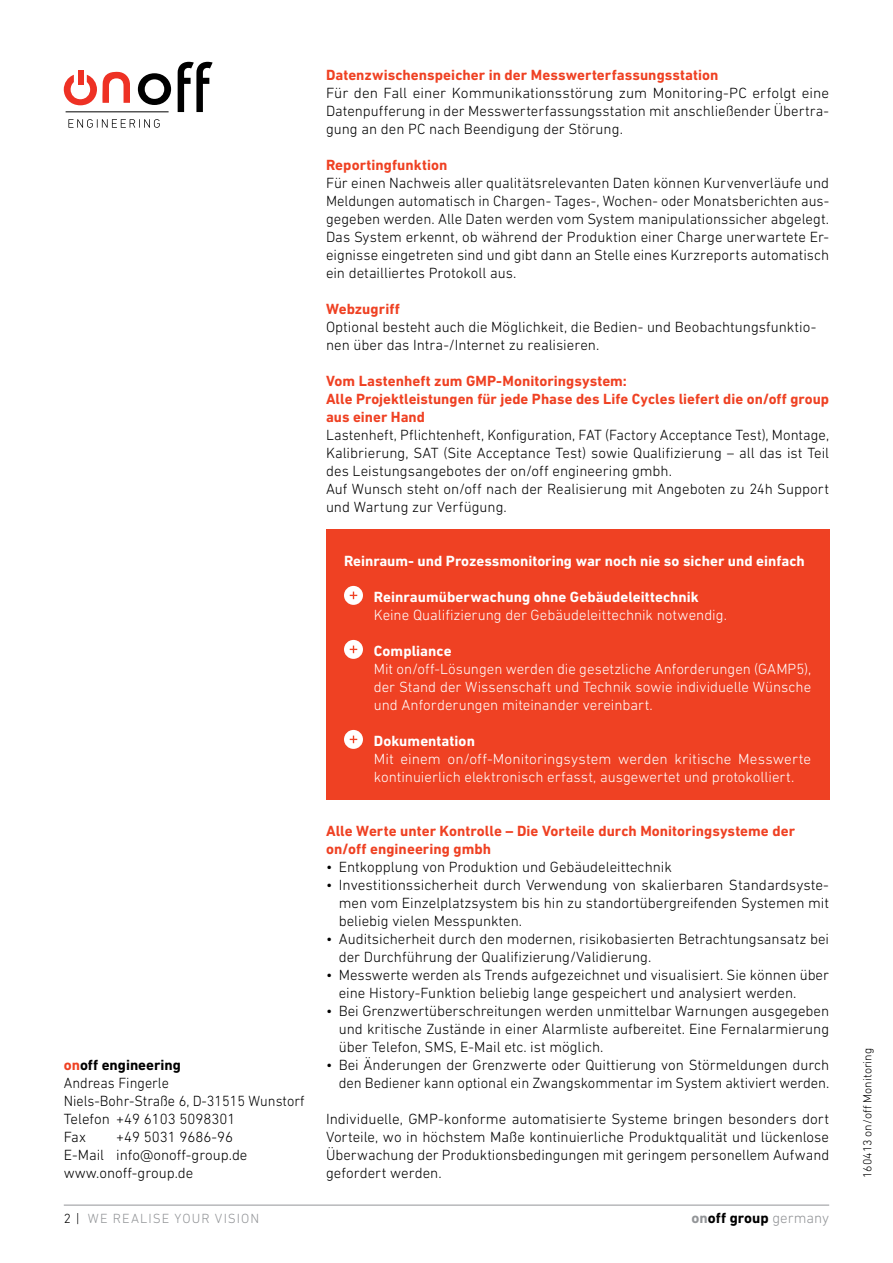
<style>
.page{position:relative;width:893px;height:1263px;background:#fff}
.page>*{position:absolute;margin:0;border:0;box-sizing:border-box;transform-origin:0 0}
.t1{font:300 15px/18px "DIN Next LT Pro";color:#000}
.t2{font:300 15px/18px "DIN Next LT Pro";color:#fff;text-align:justify}
.t3{font:700 15px/18px "DIN Next LT Pro";letter-spacing:.005em;color:#ef4123}
.t4{font:700 15px "DIN Next LT Pro";color:#fff}
.t5{font:300 15px/18px "DIN Next LT Pro";color:#000;scale:.96 1}
.t6{font:700 15px "DIN Next LT Pro";letter-spacing:.005em;color:#000}
.t7{font:300 13.5px "DIN Next LT Pro";letter-spacing:.075em;color:#939598}
.t8{font:300 12px "DIN Next LT Pro";color:#000}
.s1{font-weight:700;color:#ef4123}
.s2{font-weight:700}
.s3{color:#000}
.s4{color:#939598}
.s5{font-weight:300;color:#939598}
</style>
<div class="page">
<div style="left:78px;top:71px;width:5px;height:14px;background:#ee3124"></div>
<svg style="left:178px;top:62px;width:35px;height:50px"></svg>
<svg style="left:64px;top:72px;width:66px;height:33px"></svg>
<svg style="left:138px;top:73px;width:33px;height:32px"></svg>
<hr style="left:66px;top:112px;width:103px;height:1px;background:#000">
<svg style="left:68px;top:119px;width:92px;height:9px"></svg>
<hr style="left:64px;top:1205px;width:765px;height:1px;background:#939598">
<div style="left:326px;top:530px;width:503px;height:270px;background:#ef4123"></div>
<div style="left:344px;top:586px;width:19px;height:19px;background:#fff;border-radius:50%"></div>
<svg style="left:350px;top:592px;width:7px;height:7px"></svg>
<div style="left:344px;top:640px;width:19px;height:19px;background:#fff;border-radius:50%"></div>
<svg style="left:350px;top:646px;width:7px;height:7px"></svg>
<div style="left:344px;top:730px;width:19px;height:19px;background:#fff;border-radius:50%"></div>
<svg style="left:350px;top:736px;width:7px;height:7px"></svg>
<p class="t3" style="left:326px;top:66px;width:394px">Datenzwischenspeicher in der Messwerterfassungsstation</p>
<p class="t1" style="left:326px;top:84px;width:505px;text-align:justify">Für den Fall einer Kommunikationsstörung zum Monitoring-PC erfolgt eine Datenpufferung in der Messwerterfassungsstation mit anschließender Übertra&shy;gung an den PC nach Beendigung der Störung.</p>
<p class="t3" style="left:326px;top:156px;width:123px">Reportingfunktion</p>
<p class="t1" style="left:326px;top:174px;width:505px;text-align:justify">Für einen Nachweis aller qualitätsrelevanten Daten können Kurvenverläufe und Meldungen automatisch in Chargen- Tages-, Wochen- oder Monatsberichten aus&shy;gegeben werden. Alle Daten werden vom System manipulationssicher abgelegt.<br>Das System erkennt, ob während der Produktion einer Charge unerwartete Er&shy;eignisse eingetreten sind und gibt dann an Stelle eines Kurzreports automatisch ein detailliertes Protokoll aus.</p>
<p class="t3" style="left:326px;top:300px;width:75px">Webzugriff</p>
<p class="t1" style="left:326px;top:318px;width:492px">Optional besteht auch die Möglichkeit, die Bedien- und Beobachtungsfunktio&shy;nen über das Intra-/Internet zu realisieren.</p>
<p class="t3" style="left:326px;top:372px;width:505px">Vom Lastenheft zum GMP-Monitoringsystem:<br>Alle Projektleistungen für jede Phase des Life Cycles liefert die on/off group aus einer Hand</p>
<p class="t1" style="left:326px;top:426px;width:505px">Lastenheft, Pflichtenheft, Konfiguration, FAT (Factory Acceptance Test), Montage, Kalibrierung, SAT (Site Acceptance Test) sowie Qualifizierung – all das ist Teil des Leistungsangebotes der on/off engineering gmbh.<br>Auf Wunsch steht on/off nach der Realisierung mit Angeboten zu 24h Support und Wartung zur Verfügung.</p>
<p class="t5" style="left:64px;top:1056px;width:252px"><span class="s1">on</span><span class="s2">off engineering<br></span>Andreas Fingerle<br>Niels-Bohr-Straße 6, D-31515 Wunstorf<br>Telefon +49 6103 5098301<br>Fax</p>
<p class="t1" style="left:64px;top:1128px;width:185px;text-indent:52px">+49 5031 9686-96<br>E-Mail info@onoff-group.de www.onoff-group.de</p>
<p class="t4" style="left:344px;top:552px;width:462px">Reinraum- und Prozessmonitoring war noch nie so sicher und einfach</p>
<p class="t4" style="left:374px;top:588px;width:327px">Reinraumüberwachung ohne Gebäudeleittechnik</p>
<p class="t2" style="left:374px;top:606px;width:355px">Keine Qualifizierung der Gebäudeleittechnik notwendig.</p>
<p class="t4" style="left:374px;top:642px;width:79px">Compliance</p>
<p class="t2" style="left:374px;top:660px;width:439px">Mit on/off-Lösungen werden die gesetzliche Anforderungen (GAMP5), der Stand der Wissenschaft und Technik sowie individuelle Wünsche und Anforderungen miteinander vereinbart.</p>
<p class="t4" style="left:374px;top:732px;width:103px">Dokumentation</p>
<p class="t2" style="left:374px;top:750px;width:439px">Mit einem on/off-Monitoringsystem werden kritische Messwerte kontinuierlich elektronisch erfasst, ausgewertet und protokolliert.</p>
<p class="t3" style="left:326px;top:822px;width:471px">Alle Werte unter Kontrolle – Die Vorteile durch Monitoringsysteme der on/off engineering gmbh</p>
<p class="t1" style="left:326px;top:858px;width:347px">• Entkopplung von Produktion und Gebäudeleittechnik</p>
<p class="t1" style="left:339px;top:876px;width:492px;text-align:justify;text-indent:-13px">• Investitionssicherheit durch Verwendung von skalierbaren Standardsyste&shy;men vom Einzelplatzsystem bis hin zu standortübergreifenden Systemen mit beliebig vielen Messpunkten.</p>
<p class="t1" style="left:339px;top:930px;width:492px;text-indent:-13px">• Auditsicherheit durch den modernen, risikobasierten Betrachtungsansatz bei der Durchführung der Qualifizierung/Validierung.</p>
<p class="t1" style="left:339px;top:966px;width:492px;text-indent:-13px">• Messwerte werden als Trends aufgezeichnet und visualisiert. Sie können über eine History-Funktion beliebig lange gespeichert und analysiert werden.</p>
<p class="t1" style="left:339px;top:1002px;width:492px;text-align:justify;text-indent:-13px">• Bei Grenzwertüberschreitungen werden unmittelbar Warnungen ausgegeben und kritische Zustände in einer Alarmliste aufbereitet. Eine Fernalarmierung über Telefon, SMS, E-Mail etc. ist möglich.</p>
<p class="t1" style="left:326px;top:1056px;width:505px;text-align:right">• Bei Änderungen der Grenzwerte oder Quittierung von Störmeldungen durch den Bediener kann optional ein Zwangskommentar im System aktiviert werden.</p>
<p class="t1" style="left:326px;top:1110px;width:505px;text-align:justify">Individuelle, GMP-konforme automatisierte Systeme bringen besonders dort Vorteile, wo in höchstem Maße kontinuierliche Produktqualität und lückenlose Überwachung der Produktionsbedingungen mit geringem personellem Aufwand gefordert werden.</p>
<p class="t7" style="left:64px;top:1211px;width:197px"><span class="s3">2 |</span> we realise your vision</p>
<p class="t6" style="left:691px;top:1209px;width:139px"><span class="s4">on</span>off group <span class="s5">germany</span></p>
<p class="t8" style="left:860px;top:1178px;width:131px;rotate:-90deg">160413 on/off Monitoring</p>
</div>
